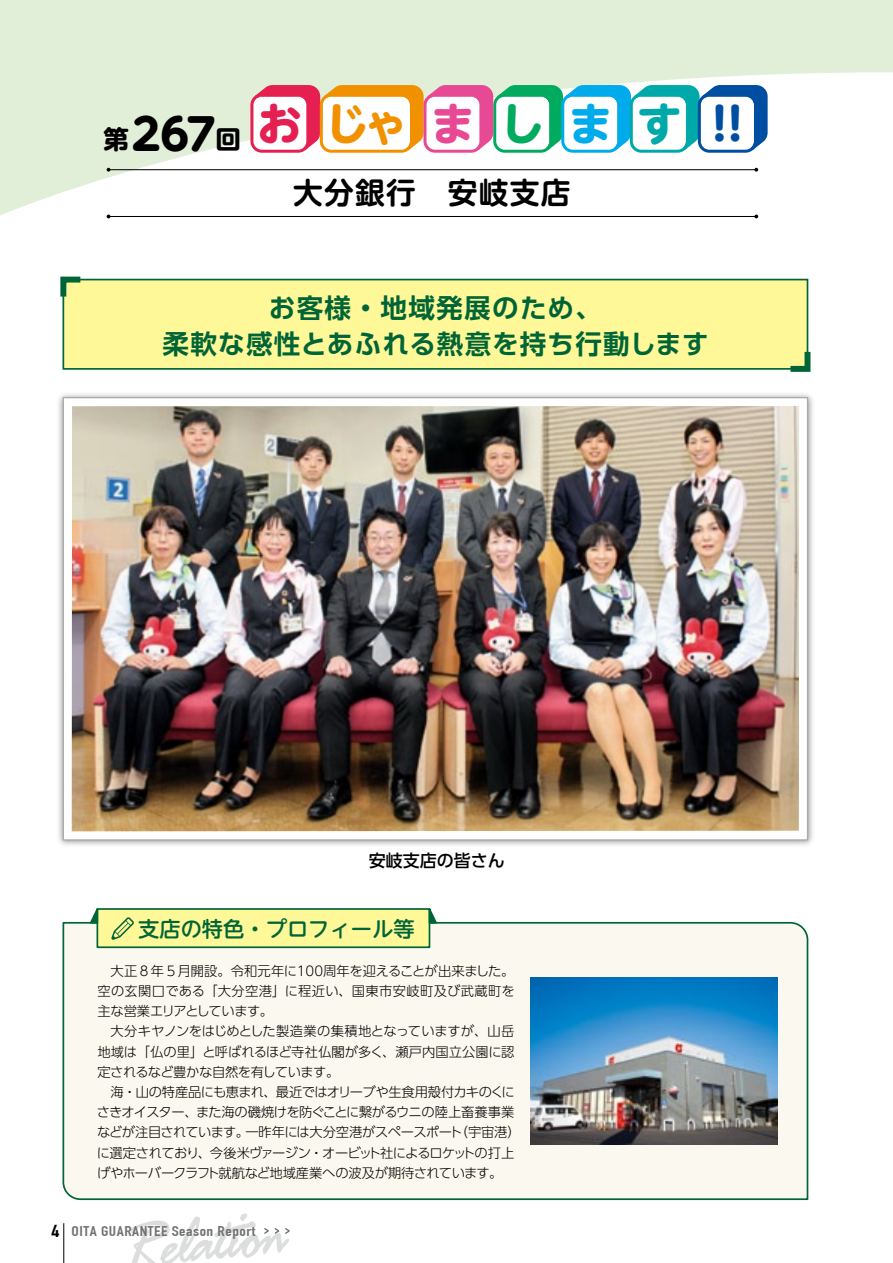
<style>
.page{position:relative;width:893px;height:1263px;background:#fff}
.page>*{position:absolute;margin:0;border:0;box-sizing:border-box;transform-origin:0 0}
.t1{font:700 44.7px "UD Shin M Go Pro";letter-spacing:.525em;color:#f29100}
.t2{font:700 43.35px "UD Shin M Go Pro";color:#000}
.t3{font:700 29.7px "UD Shin M Go Pro De";letter-spacing:.04em;color:#000}
.t4{font:700 26.55px/36.2px "UD Shin Go Pro De";letter-spacing:.045em;color:#006536;text-align:center}
.t5{font:500 21.3px "UD Shin M Go Pro";color:#006536}
.t6{font:500 16.95px "UD Shin Go Pro";color:#000}
.t7{font:700 13.8px "DIN Condensed";letter-spacing:.03em;color:#727171;scale:1.25 1}
.t8{font:300 13.35px/20.2px "UD Shin Go Pro";letter-spacing:-.025em;color:#000}
.s1{font-size:25.5px}
.s2{color:#e61f53}
.s3{color:#e84994}
.s4{color:#00ab5f}
.s5{color:#00abeb}
.s6{color:#00a9a9}
.s7{color:#004ea2}
.s8{font-size:16.95px;color:#000}
</style>
<div class="page">
<svg style="left:0;top:0;width:893px;height:219px;fill:#e1efd8"></svg>
<div style="left:62px;top:921px;width:747px;height:280px;background:#faf8ef"></div>
<div style="left:97px;top:909px;width:332px;height:38px;background:#fff899"></div>
<div style="left:97px;top:908px;width:333px;height:40px;border:2px solid #006536"></div>
<svg style="left:88px;top:908px;width:12px;height:16px"></svg>
<svg style="left:427px;top:908px;width:12px;height:16px"></svg>
<div style="left:63px;top:280px;width:744px;height:89px;background:#fff899"></div>
<div style="left:63px;top:279px;width:745px;height:91px;border:2px solid #006536"></div>
<svg style="left:60px;top:276px;width:26px;height:27px"></svg>
<svg style="left:784px;top:346px;width:27px;height:26px"></svg>
<img style="left:58px;top:394px;width:755px;height:452px">
<div style="left:63px;top:398px;width:744px;height:442px;background:#fff"></div>
<svg style="left:250px;top:85px;width:518px;height:68px"></svg>
<img style="left:72px;top:406px;width:727px;height:425px">
<img style="left:530px;top:977px;width:247px;height:168px">
<svg style="left:111px;top:917px;width:23px;height:23px"></svg>
<hr style="left:108px;top:169px;width:648px;height:1px;background:#000">
<svg style="left:754px;top:168px;width:4px;height:4px"></svg>
<hr style="left:108px;top:216px;width:648px;height:1px;background:#000">
<hr style="left:63px;top:1223px;width:1px;height:40px;background:#000">
<svg style="left:131px;top:1214px;width:159px;height:49px"></svg>
<h2 class="t2" style="left:104px;top:99px;width:139px"><span class="s1">第</span>267<span class="s1">回</span></h2>
<h1 class="t1" style="left:257px;top:88px;width:487px"><span class="s2">お</span>じゃ<span class="s3">ま</span><span class="s4">し</span><span class="s5">ま</span><span class="s6">す</span> <span class="s7">!!</span></h1>
<h3 class="t3" style="left:293px;top:169px;width:279px">大分銀行　安岐支店</h3>
<h3 class="t4" style="left:163px;top:289px;width:548px">お客様・地域発展のため、<br>柔軟な感性とあふれる熱意を持ち行動します</h3>
<p class="t6" style="left:369px;top:847px;width:138px">安岐支店の皆さん</p>
<h3 class="t5" style="left:138px;top:911px;width:278px">支店の特色・プロフィール等</h3>
<p class="t8" style="left:97px;top:960px;width:419px">　大正８年５月開設。令和元年に100周年を迎えることが出来ました。空の玄関口である「大分空港」に程近い、国東市安岐町及び武蔵町を主な営業エリアとしています。<br>　大分キヤノンをはじめとした製造業の集積地となっていますが、山岳地域は「仏の里」と呼ばれるほど寺社仏閣が多く、瀬戸内国立公園に認定されるなど豊かな自然を有しています。</p>
<p class="t8" style="left:97px;top:1081px;width:426px;text-indent:14px">海・山の特産品にも恵まれ、最近ではオリーブや生食用殻付カキのくにさきオイスター、また海の磯焼けを防ぐことに繋がるウニの陸上畜養事業などが注目されています。一昨年には大分空港がスペースポート（宇宙港）に選定されており、今後米ヴァージン・オービット社によるロケットの打上げやホーバークラフト就航など地域産業への波及が期待されています。</p>
<p class="t7" style="left:52px;top:1223px;width:165px"><span class="s8">4</span> OITA GUARANTEE Season Report</p>
</div>
